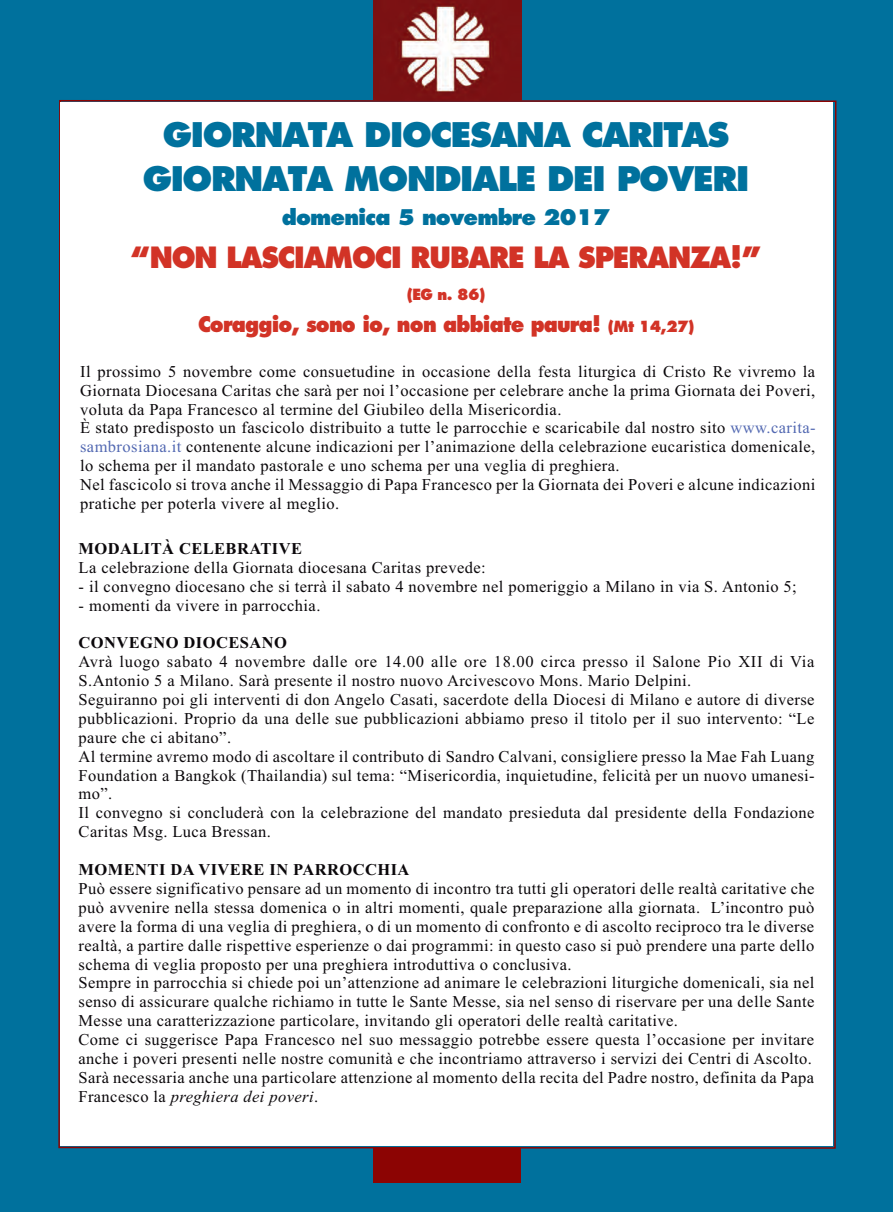
<style>
.page{position:relative;width:893px;height:1212px;background:#00719d}
.page>*{position:absolute;margin:0;border:0;box-sizing:border-box;transform-origin:0 0}
.t1{font:800 33px/43.2px "Futura";letter-spacing:-.04em;color:#00719d;text-align:center}
.t2{font:800 28.5px "Futura";letter-spacing:-.04em;color:#d23326;scale:.93 1}
.t3{font:800 21px "Futura";letter-spacing:-.04em;color:#d23326;scale:.93 1}
.t4{font:800 21px "Futura";letter-spacing:-.04em;color:#00719d}
.t5{font:16.5px/18.9px "Times New Roman";letter-spacing:.025em;color:#0b080b}
.t6{font:700 16.5px "Times New Roman";letter-spacing:.025em;color:#0b080b}
.t7{font:800 15px "Futura";color:#d23326;scale:.93 1}
.s1{font-size:15px}
.s2{color:#5369b2}
.s3{font-style:italic}
</style>
<div class="page">
<div style="left:373px;top:1149px;width:148px;height:34px;background:#8c0403"></div>
<div style="left:61px;top:102px;width:772px;height:1044px;background:#fff"></div>
<img style="left:374px;top:0;width:148px;height:100px">
<h1 class="t1" style="left:143px;top:114px;width:608px">GIORNATA DIOCESANA CARITAS<br>GIORNATA MONDIALE DEI POVERI</h1>
<p class="t4" style="left:282px;top:204px;width:330px">domenica 5 novembre 2017</p>
<h2 class="t2" style="left:130px;top:240px;width:681px">“NON LASCIAMOCI RUBARE LA SPERANZA!”</h2>
<p class="t7" style="left:407px;top:285px;width:86px">(EG n. 86)</p>
<p class="t3" style="left:198px;top:311px;width:535px">Coraggio, sono io, non abbiate paura! <span class="s1">(Mt 14,27)</span></p>
<p class="t5" style="left:80px;top:362px;width:737px">Il prossimo 5 novembre come consuetudine in occasione della festa liturgica di Cristo Re vivremo la Giornata Diocesana Caritas che sarà per noi l’occasione per celebrare anche la prima Giornata dei Poveri, voluta da Papa Francesco al termine del Giubileo della Misericordia.<br>È stato predisposto un fascicolo distribuito a tutte le parrocchie e scaricabile dal nostro sito <span class="s2">www.carita&shy;sambrosiana.it</span> contenente alcune indicazioni per l’animazione della celebrazione eucaristica domenicale, lo schema per il mandato pastorale e uno schema per una veglia di preghiera.<br>Nel fascicolo si trova anche il Messaggio di Papa Francesco per la Giornata dei Poveri e alcune indicazioni pratiche per poterla vivere al meglio.</p>
<p class="t6" style="left:79px;top:538px;width:225px">MODALITÀ CELEBRATIVE</p>
<p class="t5" style="left:79px;top:558px;width:409px">La celebrazione della Giornata diocesana Caritas prevede:</p>
<p class="t5" style="left:79px;top:576px;width:720px">- il convegno diocesano che si terrà il sabato 4 novembre nel pomeriggio a Milano in via S. Antonio 5;</p>
<p class="t5" style="left:79px;top:595px;width:243px">- momenti da vivere in parrocchia.</p>
<p class="t6" style="left:79px;top:633px;width:210px">CONVEGNO DIOCESANO</p>
<p class="t5" style="left:79px;top:652px;width:738px">Avrà luogo sabato 4 novembre dalle ore 14.00 alle ore 18.00 circa presso il Salone Pio XII di Via S.Antonio 5 a Milano. Sarà presente il nostro nuovo Arcivescovo Mons. Mario Delpini.<br>Seguiranno poi gli interventi di don Angelo Casati, sacerdote della Diocesi di Milano e autore di diverse pubblicazioni. Proprio da una delle sue pubblicazioni abbiamo preso il titolo per il suo intervento: “Le paure che ci abitano”.<br>Al termine avremo modo di ascoltare il contributo di Sandro Calvani, consigliere presso la Mae Fah Luang Foundation a Bangkok (Thailandia) sul tema: “Misericordia, inquietudine, felicità per un nuovo umanesi&shy;mo”.<br>Il convegno si concluderà con la celebrazione del mandato presieduta dal presidente della Fondazione Caritas Msg. Luca Bressan.</p>
<p class="t6" style="left:79px;top:860px;width:332px">MOMENTI DA VIVERE IN PARROCCHIA</p>
<p class="t5" style="left:78px;top:879px;width:738px">Può essere significativo pensare ad un momento di incontro tra tutti gli operatori delle realtà caritative che può avvenire nella stessa domenica o in altri momenti, quale preparazione alla giornata. L’incontro può avere la forma di una veglia di preghiera, o di un momento di confronto e di ascolto reciproco tra le diverse realtà, a partire dalle rispettive esperienze o dai programmi: in questo caso si può prendere una parte dello schema di veglia proposto per una preghiera introduttiva o conclusiva.<br>Sempre in parrocchia si chiede poi un’attenzione ad animare le celebrazioni liturgiche domenicali, sia nel senso di assicurare qualche richiamo in tutte le Sante Messe, sia nel senso di riservare per una delle Sante Messe una caratterizzazione particolare, invitando gli operatori delle realtà caritative.<br>Come ci suggerisce Papa Francesco nel suo messaggio potrebbe essere questa l’occasione per invitare anche i poveri presenti nelle nostre comunità e che incontriamo attraverso i servizi dei Centri di Ascolto.<br>Sarà necessaria anche una particolare attenzione al momento della recita del Padre nostro, definita da Papa Francesco la <span class="s3">preghiera dei poveri</span>.</p>
</div>
